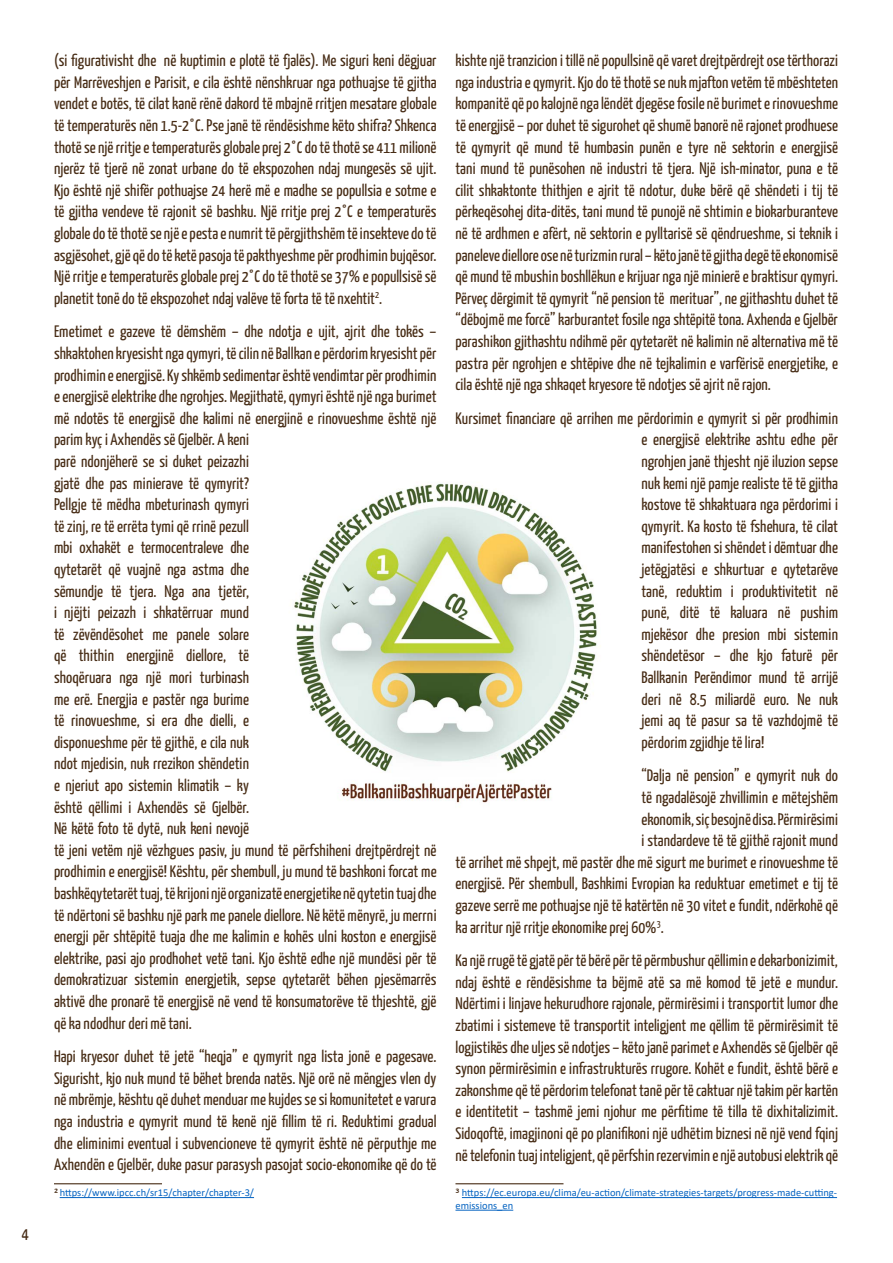
<style>
.page{position:relative;width:893px;height:1263px;background:#fff}
.page>*{position:absolute;margin:0;border:0;box-sizing:border-box;transform-origin:0 0}
.t1{font:200 18px "Yanone Kaffeesatz";color:#472c15}
.t2{font:200 16.5px/21.6px "Yanone Kaffeesatz";color:#472c15;text-align:justify}
.t3{font:10.5px/12.6px "Calibri";color:#0563c1}
.s1{font-family:"Yanone Kaffeesatz";font-weight:200;color:#472c15}
</style>
<div class="page">
<hr style="left:54px;top:1183px;width:108px;height:1px;background:#472c15">
<hr style="left:60px;top:1197px;width:194px;height:1px;background:#0563c1">
<hr style="left:455px;top:1183px;width:108px;height:1px;background:#472c15">
<hr style="left:462px;top:1197px;width:375px;height:1px;background:#0563c1">
<hr style="left:455px;top:1210px;width:58px;height:1px;background:#0563c1">
<img style="left:294px;top:483px;width:303px;height:320px">
<p class="t1" style="left:22px;top:1221px;width:9px">4</p>
<p class="t2" style="left:54px;top:48px;width:384px">(si figurativisht dhe në kuptimin e plotë të fjalës). Me siguri keni dëgjuar për Marrëveshjen e Parisit, e cila është nënshkruar nga pothuajse të gjitha vendet e botës, të cilat kanë rënë dakord të mbajnë rritjen mesatare globale të temperaturës nën 1.5-2°C. Pse janë të rëndësishme këto shifra? Shkenca thotë se një rritje e temperaturës globale prej 2°C do të thotë se 411 milionë njerëz të tjerë në zonat urbane do të ekspozohen ndaj mungesës së ujit.<br>Kjo është një shifër pothuajse 24 herë më e madhe se popullsia e sotme e të gjitha vendeve të rajonit së bashku. Një rritje prej 2°C e temperaturës globale do të thotë se një e pesta e numrit të përgjithshëm të insekteve do të asgjësohet, gjë që do të ketë pasoja të pakthyeshme për prodhimin bujqësor.<br>Një rritje e temperaturës globale prej 2°C do të thotë se 37% e popullsisë së planetit tonë do të ekspozohet ndaj valëve të forta të të nxehtit<sup>2</sup>.</p>
<p class="t2" style="left:54px;top:320px;width:384px;text-align:left">Emetimet e gazeve të dëmshëm – dhe ndotja e ujit, ajrit dhe tokës – shkaktohen kryesisht nga qymyri, të cilin në Ballkan e përdorim kryesisht për prodhimin e energjisë. Ky shkëmb sedimentar është vendimtar për prodhimin e energjisë elektrike dhe ngrohjes. Megjithatë, qymyri është një nga burimet më ndotës të energjisë dhe kalimi në energjinë e rinovueshme është një parim kyç i Axhendës së Gjelbër. A keni<br>parë ndonjëherë se si duket peizazhi<br>gjatë dhe pas minierave të qymyrit?<br>Pellgje të mëdha mbeturinash qymyri<br>të zinj, re të errëta tymi që rrinë pezull<br>mbi oxhakët e termocentraleve dhe<br>qytetarët që vuajnë nga astma dhe<br>sëmundje të tjera. Nga ana tjetër,<br>i njëjti peizazh i shkatërruar mund<br>të zëvëndësohet me panele solare<br>që thithin energjinë diellore, të<br>shoqëruara nga një mori turbinash<br>me erë. Energjia e pastër nga burime<br>të rinovueshme, si era dhe dielli, e<br>disponueshme për të gjithë, e cila nuk<br>ndot mjedisin, nuk rrezikon shëndetin<br>e njeriut apo sistemin klimatik – ky<br>është qëllimi i Axhendës së Gjelbër.<br>Në këtë foto të dytë, nuk keni nevojë<br>të jeni vetëm një vëzhgues pasiv, ju mund të përfshiheni drejtpërdrejt në prodhimin e energjisë! Kështu, për shembull, ju mund të bashkoni forcat me bashkëqytetarët tuaj, të krijoni një organizatë energjetike në qytetin tuaj dhe të ndërtoni së bashku një park me panele diellore. Në këtë mënyrë, ju merrni energji për shtëpitë tuaja dhe me kalimin e kohës ulni koston e energjisë elektrike, pasi ajo prodhohet vetë tani. Kjo është edhe një mundësi për të demokratizuar sistemin energjetik, sepse qytetarët bëhen pjesëmarrës aktivë dhe pronarë të energjisë në vend të konsumatorëve të thjeshtë, gjë që ka ndodhur deri më tani.</p>
<p class="t2" style="left:54px;top:1044px;width:384px">Hapi kryesor duhet të jetë “heqja” e qymyrit nga lista jonë e pagesave.<br>Sigurisht, kjo nuk mund të bëhet brenda natës. Një orë në mëngjes vlen dy në mbrëmje, kështu që duhet menduar me kujdes se si komunitetet e varura nga industria e qymyrit mund të kenë një fillim të ri. Reduktimi gradual dhe eliminimi eventual i subvencioneve të qymyrit është në përputhje me Axhendën e Gjelbër, duke pasur parasysh pasojat socio-ekonomike që do të</p>
<p class="t3" style="left:54px;top:1186px;width:202px"><span class="s1">²</span> https://www.ipcc.ch/sr15/chapter/chapter-3/</p>
<p class="t2" style="left:455px;top:48px;width:384px">kishte një tranzicion i tillë në popullsinë që varet drejtpërdrejt ose tërthorazi nga industria e qymyrit. Kjo do të thotë se nuk mjafton vetëm të mbështeten kompanitë që po kalojnë nga lëndët djegëse fosile në burimet e rinovueshme të energjisë – por duhet të sigurohet që shumë banorë në rajonet prodhuese të qymyrit që mund të humbasin punën e tyre në sektorin e energjisë tani mund të punësohen në industri të tjera. Një ish-minator, puna e të cilit shkaktonte thithjen e ajrit të ndotur, duke bërë që shëndeti i tij të përkeqësohej dita-ditës, tani mund të punojë në shtimin e biokarburanteve në të ardhmen e afërt, në sektorin e pylltarisë së qëndrueshme, si teknik i paneleve diellore ose në turizmin rural – këto janë të gjitha degë të ekonomisë që mund të mbushin boshllëkun e krijuar nga një minierë e braktisur qymyri.<br>Përveç dërgimit të qymyrit “në pension të merituar”, ne gjithashtu duhet të “dëbojmë me forcë” karburantet fosile nga shtëpitë tona. Axhenda e Gjelbër parashikon gjithashtu ndihmë për qytetarët në kalimin në alternativa më të pastra për ngrohjen e shtëpive dhe në tejkalimin e varfërisë energjetike, e cila është një nga shkaqet kryesore të ndotjes së ajrit në rajon.</p>
<p class="t2" style="left:641px;top:406px;width:198px;text-indent:-186px">Kursimet financiare që arrihen me përdorimin e qymyrit si për prodhimin e energjisë elektrike ashtu edhe për ngrohjen janë thjesht një iluzion sepse nuk kemi një pamje realiste të të gjitha kostove të shkaktuara nga përdorimi i qymyrit. Ka kosto të fshehura, të cilat manifestohen si shëndet i dëmtuar dhe jetëgjatësi e shkurtuar e qytetarëve tanë, reduktim i produktivitetit në punë, ditë të kaluara në pushim mjekësor dhe presion mbi sistemin shëndetësor – dhe kjo faturë për Ballkanin Perëndimor mund të arrijë deri në 8.5 miliardë euro. Ne nuk jemi aq të pasur sa të vazhdojmë të përdorim zgjidhje të lira!</p>
<p class="t2" style="left:641px;top:764px;width:198px">“Dalja në pension” e qymyrit nuk do</p>
<p class="t2" style="left:641px;top:785px;width:198px">të ngadalësojë zhvillimin e mëtejshëm</p>
<p class="t2" style="left:641px;top:807px;width:198px">ekonomik, siç besojnë disa. Përmirësimi</p>
<p class="t2" style="left:641px;top:828px;width:198px">i standardeve të të gjithë rajonit mund</p>
<p class="t2" style="left:455px;top:850px;width:384px">të arrihet më shpejt, më pastër dhe më sigurt me burimet e rinovueshme të</p>
<p class="t2" style="left:455px;top:872px;width:384px">energjisë. Për shembull, Bashkimi Evropian ka reduktuar emetimet e tij të</p>
<p class="t2" style="left:455px;top:893px;width:384px">gazeve serrë me pothuajse një të katërtën në 30 vitet e fundit, ndërkohë që</p>
<p class="t2" style="left:455px;top:915px;width:210px">ka arritur një rritje ekonomike prej 60%<sup>3</sup>.</p>
<p class="t2" style="left:455px;top:948px;width:384px">Ka një rrugë të gjatë për të bërë për të përmbushur qëllimin e dekarbonizimit, ndaj është e rëndësishme ta bëjmë atë sa më komod të jetë e mundur.<br>Ndërtimi i linjave hekurudhore rajonale, përmirësimi i transportit lumor dhe zbatimi i sistemeve të transportit inteligjent me qëllim të përmirësimit të logjistikës dhe uljes së ndotjes – këto janë parimet e Axhendës së Gjelbër që synon përmirësimin e infrastrukturës rrugore. Kohët e fundit, është bërë e zakonshme që të përdorim telefonat tanë për të caktuar një takim për kartën e identitetit – tashmë jemi njohur me përfitime të tilla të dixhitalizimit.<br>Sidoqoftë, imagjinoni që po planifikoni një udhëtim biznesi në një vend fqinj në telefonin tuaj inteligjent, që përfshin rezervimin e një autobusi elektrik që</p>
<p class="t3" style="left:455px;top:1186px;width:383px"><span class="s1">³</span> https://ec.europa.eu/clima/eu-action/climate-strategies-targets/progress-made-cutting&shy;emissions_en</p>
</div>
